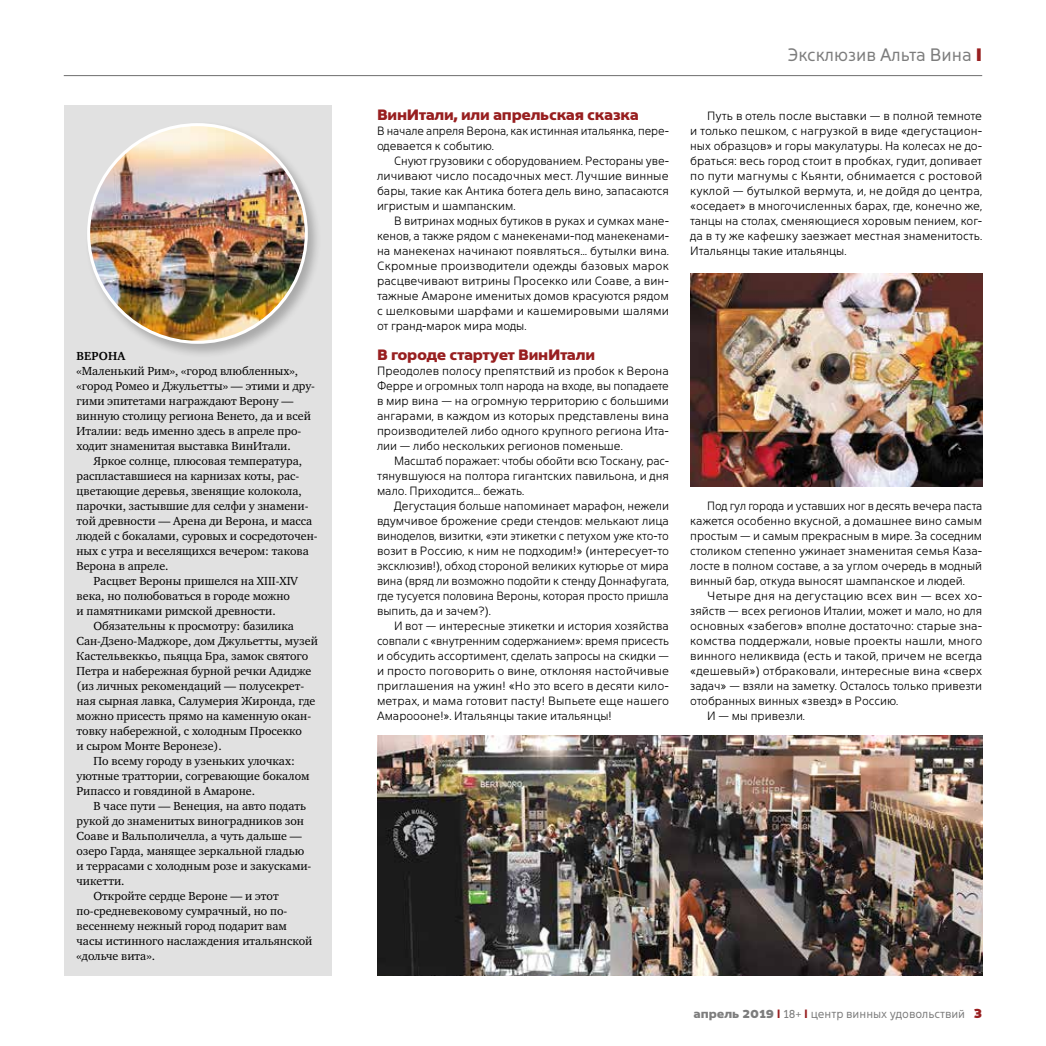
<style>
.page{position:relative;width:1046px;height:1046px;background:#fff}
.page>*{position:absolute;margin:0;border:0;box-sizing:border-box;transform-origin:0 0}
.t1{font:18px "Tecla";color:#7d7d7d}
.t2{font:900 15px "Tecla";letter-spacing:-.02em;color:#981f20}
.t3{font:300 12px/15px "Tecla";color:#000;text-align:justify}
.t4{font:12px/15px "Charter ITC";color:#000}
.t5{font:12px "Tecla";color:#7d7d7d}
.t6{font:300 12px "Tecla";letter-spacing:.02em;color:#000}
.t7{font:700 12px "Charter ITC";letter-spacing:.01em;color:#000}
.s1{font-weight:900;color:#981f20}
.s2{font-weight:900}
.s3{font-weight:700;color:#981f20}
.s4{font-weight:900;font-size:13.5px;color:#981f20}
</style>
<div class="page">
<hr style="left:64px;top:75px;width:918px;height:1px;background:#7d7d7d">
<div style="left:64px;top:105px;width:268px;height:870px;background:#e1e1e1"></div>
<div style="left:84px;top:121px;width:238px;height:238px;background:#000;opacity:.25"></div>
<img style="left:89px;top:125px;width:217px;height:217px;border-radius:109px">
<img style="left:690px;top:273px;width:292px;height:214px">
<img style="left:377px;top:736px;width:605px;height:239px">
<p class="t7" style="left:77px;top:348px;width:50px">ВЕРОНА</p>
<p class="t4" style="left:77px;top:363px;width:240px">«Маленький Рим», «город влюбленных», «город Ромео и Джульетты» — этими и дру&shy;гими эпитетами награждают Верону — винную столицу региона Венето, да и всей Италии: ведь именно здесь в апреле про&shy;ходит знаменитая выставка ВинИтали.</p>
<p class="t4" style="left:94px;top:453px;width:210px">Яркое солнце, плюсовая температура,</p>
<p class="t4" style="left:77px;top:468px;width:224px">распластавшиеся на карнизах коты, рас-</p>
<p class="t4" style="left:77px;top:483px;width:227px">цветающие деревья, звенящие колокола,</p>
<p class="t4" style="left:77px;top:498px;width:233px">парочки, застывшие для селфи у знамени-</p>
<p class="t4" style="left:77px;top:513px;width:237px">той древности — Арена ди Верона, и масса</p>
<p class="t4" style="left:77px;top:528px;width:243px">людей с бокалами, суровых и сосредоточен-</p>
<p class="t4" style="left:77px;top:543px;width:234px">ных с утра и веселящихся вечером: такова</p>
<p class="t4" style="left:77px;top:558px;width:94px">Верона в апреле.</p>
<p class="t4" style="left:94px;top:573px;width:206px">Расцвет Вероны пришелся на XIII-XIV</p>
<p class="t4" style="left:77px;top:588px;width:215px">века, но полюбоваться в городе можно</p>
<p class="t4" style="left:77px;top:603px;width:201px">и памятниками римской древности.</p>
<p class="t4" style="left:94px;top:618px;width:202px">Обязательны к просмотру: базилика</p>
<p class="t4" style="left:77px;top:633px;width:243px">Сан-Дзено-Маджоре, дом Джульетты, музей</p>
<p class="t4" style="left:77px;top:648px;width:233px">Кастельвеккьо, пьяцца Бра, замок святого</p>
<p class="t4" style="left:77px;top:663px;width:236px">Петра и набережная бурной речки Адидже</p>
<p class="t4" style="left:77px;top:678px;width:229px">(из личных рекомендаций — полусекрет-</p>
<p class="t4" style="left:77px;top:693px;width:240px">ная сырная лавка, Салумерия Жиронда, где</p>
<p class="t4" style="left:77px;top:708px;width:236px">можно присесть прямо на каменную окан-</p>
<p class="t4" style="left:77px;top:723px;width:227px">товку набережной, с холодным Просекко</p>
<p class="t4" style="left:77px;top:738px;width:147px">и сыром Монте Веронезе).</p>
<p class="t4" style="left:94px;top:753px;width:203px">По всему городу в узеньких улочках:</p>
<p class="t4" style="left:77px;top:768px;width:235px">уютные траттории, согревающие бокалом</p>
<p class="t4" style="left:77px;top:783px;width:180px">Рипассо и говядиной в Амароне.</p>
<p class="t4" style="left:94px;top:798px;width:214px">В часе пути — Венеция, на авто подать</p>
<p class="t4" style="left:77px;top:813px;width:229px">рукой до знаменитых виноградников зон</p>
<p class="t4" style="left:77px;top:828px;width:227px">Соаве и Вальполичелла, а чуть дальше —</p>
<p class="t4" style="left:77px;top:843px;width:229px">озеро Гарда, манящее зеркальной гладью</p>
<p class="t4" style="left:77px;top:858px;width:236px">и террасами с холодным розе и закусками-</p>
<p class="t4" style="left:77px;top:873px;width:50px">чикетти.</p>
<p class="t4" style="left:94px;top:888px;width:187px">Откройте сердце Вероне — и этот</p>
<p class="t4" style="left:77px;top:903px;width:212px">по-средневековому сумрачный, но по-</p>
<p class="t4" style="left:77px;top:918px;width:212px">весеннему нежный город подарит вам</p>
<p class="t4" style="left:77px;top:933px;width:237px">часы истинного наслаждения итальянской</p>
<p class="t4" style="left:77px;top:948px;width:80px">«дольче вита».</p>
<p class="t2" style="left:377px;top:106px;width:263px">ВинИтали, или апрельская сказка</p>
<p class="t3" style="left:377px;top:124px;width:293px">В начале апреля Верона, как истинная итальянка, пере&shy;одевается к событию.</p>
<p class="t3" style="left:377px;top:154px;width:293px;text-indent:17px">Снуют грузовики с оборудованием. Рестораны уве&shy;личивают число посадочных мест. Лучшие винные бары, такие как Антика ботега дель вино, запасаются игристым и шампанским.</p>
<p class="t3" style="left:377px;top:214px;width:294px;text-indent:17px">В витринах модных бутиков в руках и сумках мане&shy;кенов, а также рядом с манекенами-под манекенами&shy;на манекенах начинают появляться… бутылки вина.<br>Скромные производители одежды базовых марок расцвечивают витрины Просекко или Соаве, а вин&shy;тажные Амароне именитых домов красуются рядом с шелковыми шарфами и кашемировыми шалями от гранд-марок мира моды.</p>
<p class="t2" style="left:377px;top:346px;width:220px">В городе стартует ВинИтали</p>
<p class="t3" style="left:377px;top:364px;width:294px">Преодолев полосу препятствий из пробок к Верона Ферре и огромных толп народа на входе, вы попадаете в мир вина — на огромную территорию с большими ангарами, в каждом из которых представлены вина производителей либо одного крупного региона Ита&shy;лии — либо нескольких регионов поменьше.</p>
<p class="t3" style="left:377px;top:454px;width:293px;text-indent:17px">Масштаб поражает: чтобы обойти всю Тоскану, рас&shy;тянувшуюся на полтора гигантских павильона, и дня мало. Приходится… бежать.</p>
<p class="t3" style="left:377px;top:499px;width:294px;text-indent:17px">Дегустация больше напоминает марафон, нежели вдумчивое брожение среди стендов: мелькают лица виноделов, визитки, «эти этикетки с петухом уже кто-то возит в Россию, к ним не подходим!» (интересует-то эксклюзив!), обход стороной великих кутюрье от мира вина (вряд ли возможно подойти к стенду Доннафугата, где тусуется половина Вероны, которая просто пришла выпить, да и зачем?).</p>
<p class="t3" style="left:377px;top:619px;width:294px;text-indent:17px">И вот — интересные этикетки и история хозяйства совпали с «внутренним содержанием»: время присесть и обсудить ассортимент, сделать запросы на скидки — и просто поговорить о вине, отклоняя настойчивые приглашения на ужин! «Но это всего в десяти кило&shy;метрах, и мама готовит пасту! Выпьете еще нашего Амароооне!». Итальянцы такие итальянцы!</p>
<h1 class="t1" style="left:787px;top:45px;width:196px">Эксклюзив Альта Вина <span class="s1">I</span></h1>
<p class="t3" style="left:690px;top:109px;width:293px;text-indent:17px">Путь в отель после выставки — в полной темноте и только пешком, с нагрузкой в виде «дегустацион&shy;ных образцов» и горы макулатуры. На колесах не до&shy;браться: весь город стоит в пробках, гудит, допивает по пути магнумы с Кьянти, обнимается с ростовой куклой — бутылкой вермута, и, не дойдя до центра, «оседает» в многочисленных барах, где, конечно же, танцы на столах, сменяющиеся хоровым пением, ког&shy;да в ту же кафешку заезжает местная знаменитость.<br>Итальянцы такие итальянцы.</p>
<p class="t3" style="left:690px;top:499px;width:293px;text-indent:17px">Под гул города и уставших ног в десять вечера паста кажется особенно вкусной, а домашнее вино самым простым — и самым прекрасным в мире. За соседним столиком степенно ужинает знаменитая семья Каза&shy;лосте в полном составе, а за углом очередь в модный винный бар, откуда выносят шампанское и людей.</p>
<p class="t6" style="left:707px;top:589px;width:276px">Четыре дня на дегустацию всех вин — всех хо-</p>
<p class="t3" style="left:690px;top:604px;width:293px">зяйств — всех регионов Италии, может и мало, но для</p>
<p class="t3" style="left:690px;top:619px;width:293px">основных «забегов» вполне достаточно: старые зна-</p>
<p class="t3" style="left:690px;top:634px;width:294px">комства поддержали, новые проекты нашли, много</p>
<p class="t3" style="left:690px;top:649px;width:293px">винного неликвида (есть и такой, причем не всегда</p>
<p class="t3" style="left:690px;top:664px;width:293px">«дешевый») отбраковали, интересные вина «сверх</p>
<p class="t3" style="left:690px;top:679px;width:293px">задач» — взяли на заметку. Осталось только привезти</p>
<p class="t3" style="left:690px;top:694px;width:210px">отобранных винных «звезд» в Россию.</p>
<p class="t3" style="left:707px;top:709px;width:99px">И — мы привезли.</p>
<p class="t5" style="left:693px;top:1007px;width:290px"><span class="s2">апрель 2019</span> <span class="s3">I</span> 18+ <span class="s3">I</span> центр винных удовольствий <span class="s4">3</span></p>
</div>
